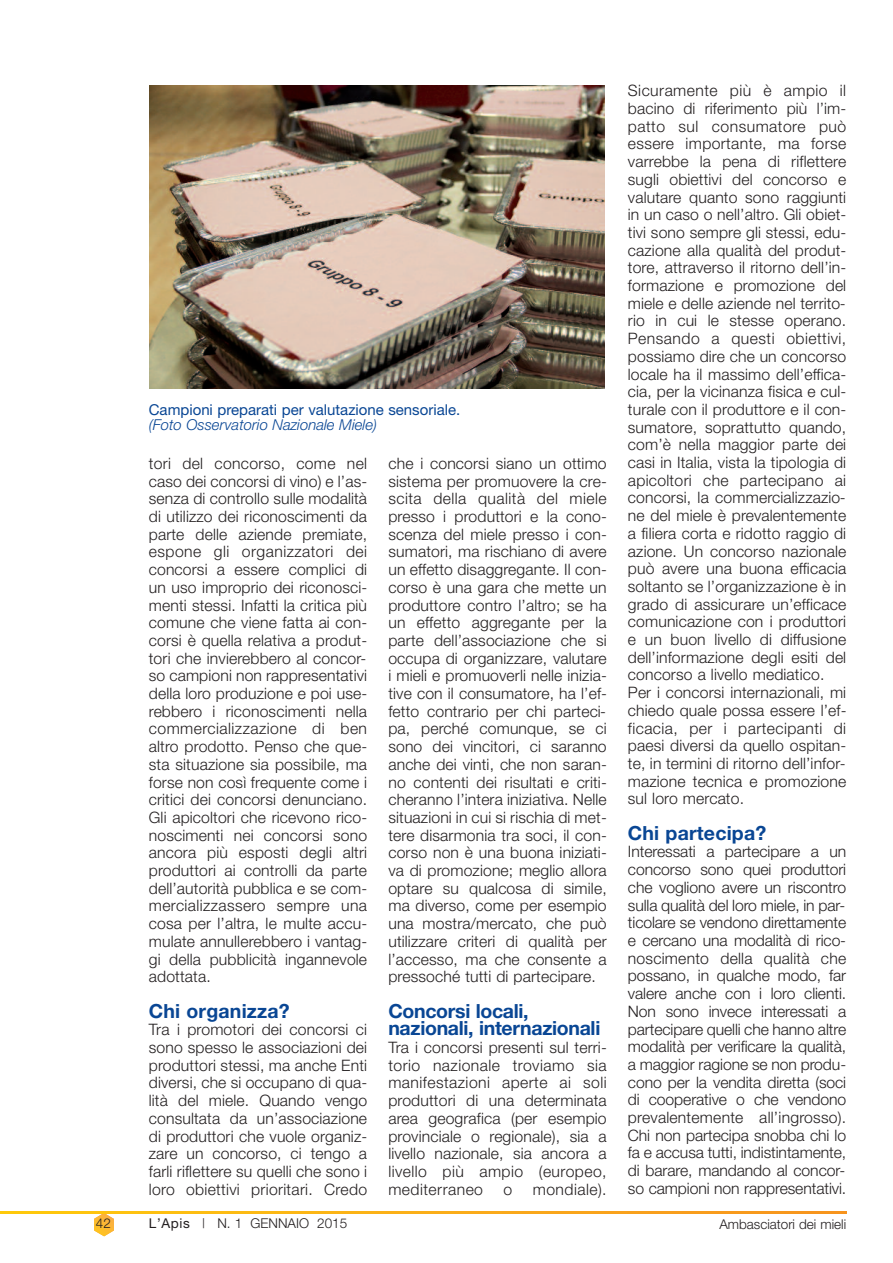
<style>
.page{position:relative;width:893px;height:1263px;background:#fff}
.page>*{position:absolute;margin:0;border:0;box-sizing:border-box;transform-origin:0 0}
.t1{font:700 19.5px/17.7px "Helvetica Neue";letter-spacing:-.015em;color:#094694}
.t2{font:700 19.5px "Helvetica Neue";letter-spacing:.01em;color:#094694}
.t3{font:300 15.75px/17.7px "Helvetica Neue";letter-spacing:.01em;color:#231f20;text-align:justify}
.t4{font:300 15.75px "Helvetica Neue";letter-spacing:.03em;color:#231f20}
.t5{font:15px "Helvetica Neue";color:#094694}
.t6{font:italic 300 15px "Helvetica Neue";color:#094694}
.t7{font:300 13.5px "Helvetica Neue";color:#231f20}
.s1{font-weight:400}
</style>
<div class="page">
<svg style="left:94px;top:1213px;width:20px;height:23px"></svg>
<svg style="left:0;top:1212px;width:846px;height:1px"></svg>
<img style="left:149px;top:85px;width:456px;height:304px">
<p class="t5" style="left:149px;top:404px;width:313px">Campioni preparati per valutazione sensoriale.</p>
<p class="t6" style="left:149px;top:419px;width:230px">(Foto Osservatorio Nazionale Miele)</p>
<p class="t3" style="left:149px;top:456px;width:220px">tori del concorso, come nel caso dei concorsi di vino) e l’as&shy;senza di controllo sulle modalità di utilizzo dei riconoscimenti da parte delle aziende premiate, espone gli organizzatori dei concorsi a essere complici di un uso improprio dei riconosci&shy;menti stessi. Infatti la critica più comune che viene fatta ai con&shy;corsi è quella relativa a produt&shy;tori che invierebbero al concor&shy;so campioni non rappresentativi della loro produzione e poi use&shy;rebbero i riconoscimenti nella commercializzazione di ben altro prodotto. Penso che que&shy;sta situazione sia possibile, ma forse non così frequente come i critici dei concorsi denunciano.<br>Gli apicoltori che ricevono rico&shy;noscimenti nei concorsi sono ancora più esposti degli altri produttori ai controlli da parte dell’autorità pubblica e se com&shy;mercializzassero sempre una cosa per l’altra, le multe accu&shy;mulate annullerebbero i vantag&shy;gi della pubblicità ingannevole adottata.</p>
<p class="t2" style="left:149px;top:1004px;width:142px">Chi organizza?</p>
<p class="t3" style="left:149px;top:1022px;width:220px">Tra i promotori dei concorsi ci sono spesso le associazioni dei produttori stessi, ma anche Enti diversi, che si occupano di qua&shy;lità del miele. Quando vengo consultata da un’associazione di produttori che vuole organiz&shy;zare un concorso, ci tengo a farli riflettere su quelli che sono i loro obiettivi prioritari. Credo</p>
<p class="t3" style="left:388px;top:456px;width:220px">che i concorsi siano un ottimo sistema per promuovere la cre&shy;scita della qualità del miele presso i produttori e la cono&shy;scenza del miele presso i con&shy;sumatori, ma rischiano di avere un effetto disaggregante. Il con&shy;corso è una gara che mette un produttore contro l’altro; se ha un effetto aggregante per la parte dell’associazione che si occupa di organizzare, valutare i mieli e promuoverli nelle inizia&shy;tive con il consumatore, ha l’ef&shy;fetto contrario per chi parteci&shy;pa, perché comunque, se ci sono dei vincitori, ci saranno anche dei vinti, che non saran&shy;no contenti dei risultati e criti&shy;cheranno l’intera iniziativa. Nelle situazioni in cui si rischia di met&shy;tere disarmonia tra soci, il con&shy;corso non è una buona iniziati&shy;va di promozione; meglio allora optare su qualcosa di simile, ma diverso, come per esempio una mostra/mercato, che può utilizzare criteri di qualità per l’accesso, ma che consente a pressoché tutti di partecipare.</p>
<p class="t1" style="left:388px;top:1004px;width:213px">Concorsi locali, nazionali, internazionali</p>
<p class="t3" style="left:388px;top:1040px;width:220px">Tra i concorsi presenti sul terri&shy;torio nazionale troviamo sia manifestazioni aperte ai soli produttori di una determinata area geografica (per esempio provinciale o regionale), sia a livello nazionale, sia ancora a livello più ampio (europeo, mediterraneo</p>
<p class="t3" style="left:504px;top:1182px;width:10px">o</p>
<p class="t4" style="left:533px;top:1183px;width:75px">mondiale).</p>
<p class="t3" style="left:628px;top:83px;width:220px;text-align:left">Sicuramente più è ampio il bacino di riferimento più l’im&shy;patto sul consumatore può essere importante, ma forse varrebbe la pena di riflettere sugli obiettivi del concorso e valutare quanto sono raggiunti in un caso o nell’altro. Gli obiet&shy;tivi sono sempre gli stessi, edu&shy;cazione alla qualità del produt&shy;tore, attraverso il ritorno dell’in&shy;formazione e promozione del miele e delle aziende nel territo&shy;rio in cui le stesse operano.<br>Pensando a questi obiettivi, possiamo dire che un concorso locale ha il massimo dell’effica&shy;cia, per la vicinanza fisica e cul&shy;turale con il produttore e il con&shy;sumatore, soprattutto quando, com’è nella maggior parte dei casi in Italia, vista la tipologia di apicoltori che partecipano ai concorsi, la commercializzazio&shy;ne del miele è prevalentemente a filiera corta e ridotto raggio di azione. Un concorso nazionale può avere una buona efficacia soltanto se l’organizzazione è in grado di assicurare un’efficace comunicazione con i produttori e un buon livello di diffusione dell’informazione degli esiti del concorso a livello mediatico.<br>Per i concorsi internazionali, mi chiedo quale possa essere l’ef&shy;ficacia, per i partecipanti di paesi diversi da quello ospitan&shy;te, in termini di ritorno dell’infor&shy;mazione tecnica e promozione sul loro mercato.</p>
<p class="t2" style="left:628px;top:826px;width:140px">Chi partecipa?</p>
<p class="t3" style="left:628px;top:844px;width:220px">Interessati a partecipare a un concorso sono quei produttori che vogliono avere un riscontro sulla qualità del loro miele, in par&shy;ticolare se vendono direttamente e cercano una modalità di rico&shy;noscimento della qualità che possano, in qualche modo, far valere anche con i loro clienti.<br>Non sono invece interessati a partecipare quelli che hanno altre modalità per verificare la qualità, a maggior ragione se non produ&shy;cono per la vendita diretta (soci di cooperative o che vendono prevalentemente all’ingrosso).<br>Chi non partecipa snobba chi lo fa e accusa tutti, indistintamente, di barare, mandando al concor&shy;so campioni non rappresentativi.</p>
<p class="t7" style="left:96px;top:1219px;width:16px">42</p>
<p class="t7" style="left:149px;top:1219px;width:200px"><span class="s1">L’Apis</span> | N. 1 GENNAIO 2015</p>
<p class="t7" style="left:719px;top:1219px;width:128px">Ambasciatori dei mieli</p>
</div>
